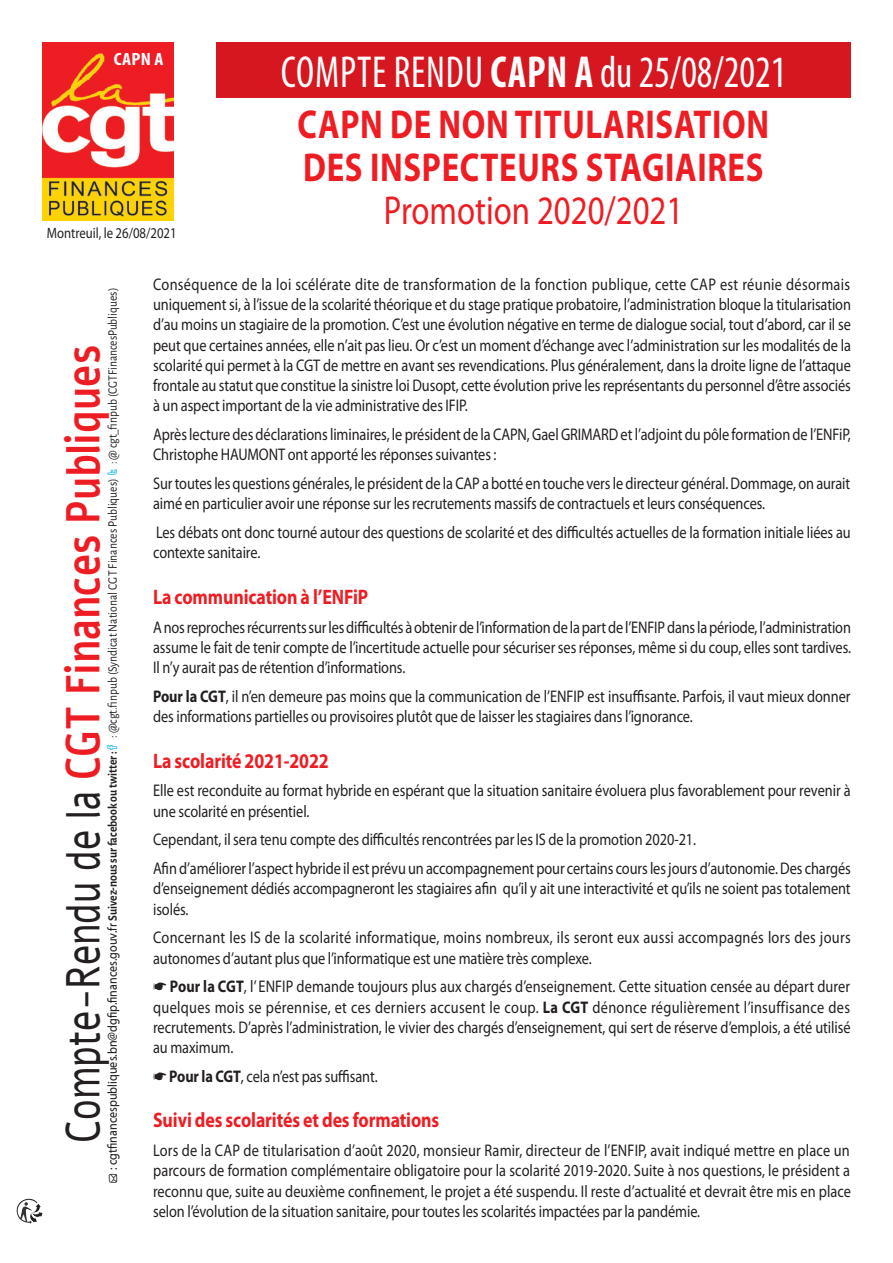
<style>
.page{position:relative;width:893px;height:1263px;background:#fff}
.page>*{position:absolute;margin:0;border:0;box-sizing:border-box;transform-origin:0 0}
.t1{font:700 47.25px "Alef";color:#ee1d23;scale:.8 1}
.t2{font:condensed 45px "Myriad Pro";letter-spacing:.02em;color:#fff;scale:.9 1}
.t3{font:700 40.5px/43.2px "Myriad Pro";letter-spacing:.02em;color:#ee1d23;scale:.81 1}
.t4{font:40.5px "Myriad Pro";color:#ee1d23;scale:.81 1}
.t5{font:700 21px "Myriad Pro";letter-spacing:-.005em;color:#ee1d23;scale:.85 1}
.t6{font:700 condensed 17.85px "Myriad Pro";color:#fff;scale:1.1 1}
.t7{font:16.8px/20.2px "Myriad Pro";letter-spacing:-.005em;color:#231f20;scale:.85 1}
.t8{font:16.8px/20.2px "Myriad Pro";letter-spacing:.02em;color:#231f20;scale:.85 1}
.t9{font:15px "Myriad Pro";color:#231f20;scale:.85 1}
.t10{font:12.9px "Alegreya Sans";color:#231f20;scale:.9 1}
.s1{font-weight:700}
.s2{font-family:"Myriad Web Pro"}
.s3{font-weight:400;color:#231f20}
</style>
<div class="page">
<img style="left:43px;top:43px;width:131px;height:178px">
<img style="left:16px;top:1199px;width:26px;height:25px">
<div style="left:216px;top:43px;width:634px;height:55px;background:#d7171f"></div>
<p class="t6" style="left:114px;top:48px;width:47px">CAPN A</p>
<p class="t9" style="left:47px;top:224px;width:154px">Montreuil, le 26/08/2021</p>
<h2 class="t2" style="left:281px;top:45px;width:563px">COMPTE RENDU <span class="s1">CAPN A</span> DU 25/08/2021</h2>
<h3 class="t3" style="left:298px;top:101px;width:584px">CAPN DE NON TITULARISATION<br>DES INSPECTEURS STAGIAIRES</h3>
<h3 class="t4" style="left:384px;top:185px;width:371px">promotion 2020/2021</h3>
<p class="t10" style="left:104px;top:1183px;width:996px;rotate:-90deg">● <span class="s2">: cgtfinancespubliques.bn@dgfip.finances.gouv.fr</span> <span class="s1">Suivez-nous sur facebook ou twitter :</span> : @cgt.finpub (Syndicat National cgt finances publiques) : @ cgt_finpub (CGTFinancesPubliques)</p>
<h1 class="t1" style="left:52px;top:1142px;width:998px;rotate:-90deg"><span class="s3">compte-Rendu de la</span> cgt finances publiques</h1>
<p class="t7" style="left:153px;top:274px;width:823px;text-align:justify">Conséquence de la loi scélérate dite de transformation de la fonction publique, cette CAP est réunie désormais uniquement si, à l’issue de la scolarité théorique et du stage pratique probatoire, l’administration bloque la titularisation d’au moins un stagiaire de la promotion. C’est une évolution négative en terme de dialogue social, tout d’abord, car il se peut que certaines années, elle n’ait pas lieu. Or c’est un moment d’échange avec l’administration sur les modalités de la scolarité qui permet à la CGT de mettre en avant ses revendications. Plus généralement, dans la droite ligne de l’attaque frontale au statut que constitue la sinistre loi Dusopt, cette évolution prive les représentants du personnel d’être associés à un aspect important de la vie administrative des IFIP.</p>
<p class="t7" style="left:153px;top:424px;width:822px">Après lecture des déclarations liminaires, le président de la CAPN, Gael GRIMARD et l’adjoint du pôle formation de l’ENFiP,<br>Christophe HAUMONT ont apporté les réponses suivantes :</p>
<p class="t7" style="left:153px;top:473px;width:822px">Sur toutes les questions générales, le président de la CAP a botté en touche vers le directeur général. Dommage, on aurait aimé en particulier avoir une réponse sur les recrutements massifs de contractuels et leurs conséquences.</p>
<p class="t7" style="left:153px;top:522px;width:822px">Les débats ont donc tourné autour des questions de scolarité et des difficultés actuelles de la formation initiale liées au contexte sanitaire.</p>
<p class="t5" style="left:153px;top:583px;width:255px">La communication à l’ENFiP</p>
<p class="t7" style="left:153px;top:616px;width:823px;text-align:justify">A nos reproches récurrents sur les difficultés à obtenir de l’information de la part de l’ENFIP dans la période, l’administration assume le fait de tenir compte de l’incertitude actuelle pour sécuriser ses réponses, même si du coup, elles sont tardives.<br>Il n’y aurait pas de rétention d’informations.</p>
<p class="t7" style="left:153px;top:686px;width:822px"><span class="s1">Pour la CGT</span>, il n’en demeure pas moins que la communication de l’ENFIP est insuffisante. Parfois, il vaut mieux donner des informations partielles ou provisoires plutôt que de laisser les stagiaires dans l’ignorance.</p>
<p class="t5" style="left:153px;top:747px;width:208px">La scolarité 2021-2022</p>
<p class="t7" style="left:153px;top:780px;width:822px">Elle est reconduite au format hybride en espérant que la situation sanitaire évoluera plus favorablement pour revenir à une scolarité en présentiel.</p>
<p class="t7" style="left:153px;top:825px;width:822px;line-height:28.8px">Cependant, il sera tenu compte des difficultés rencontrées par les IS de la promotion 2020-21.<br>Afin d’améliorer l’aspect hybride il est prévu un accompagnement pour certains cours les jours d’autonomie. Des chargés</p>
<p class="t7" style="left:153px;top:878px;width:822px">d’enseignement dédiés accompagneront les stagiaires afin qu’il y ait une interactivité et qu’ils ne soient pas totalement isolés.</p>
<p class="t8" style="left:153px;top:927px;width:822px">Concernant les IS de la scolarité informatique, moins nombreux, ils seront eux aussi accompagnés lors des jours autonomes d’autant plus que l’informatique est une matière très complexe.</p>
<p class="t7" style="left:153px;top:976px;width:822px;text-align:justify;text-indent:17px"><span class="s1">Pour la CGT</span>, l’ ENFIP demande toujours plus aux chargés d’enseignement. Cette situation censée au départ durer quelques mois se pérennise, et ces derniers accusent le coup. <span class="s1">La CGT</span> dénonce régulièrement l’insuffisance des recrutements. D’après l’administration, le vivier des chargés d’enseignement, qui sert de réserve d’emplois, a été utilisé au maximum.</p>
<p class="t7" style="left:169px;top:1066px;width:247px"><span class="s1">Pour la CGT</span>, cela n’est pas suffisant.</p>
<p class="t5" style="left:153px;top:1106px;width:338px">Suivi des scolarités et des formations</p>
<p class="t7" style="left:153px;top:1140px;width:822px;text-align:justify">Lors de la CAP de titularisation d’août 2020, monsieur Ramir, directeur de l’ENFIP, avait indiqué mettre en place un parcours de formation complémentaire obligatoire pour la scolarité 2019-2020. Suite à nos questions, le président a reconnu que, suite au deuxième confinement, le projet a été suspendu. Il reste d’actualité et devrait être mis en place selon l’évolution de la situation sanitaire, pour toutes les scolarités impactées par la pandémie.</p>
</div>
